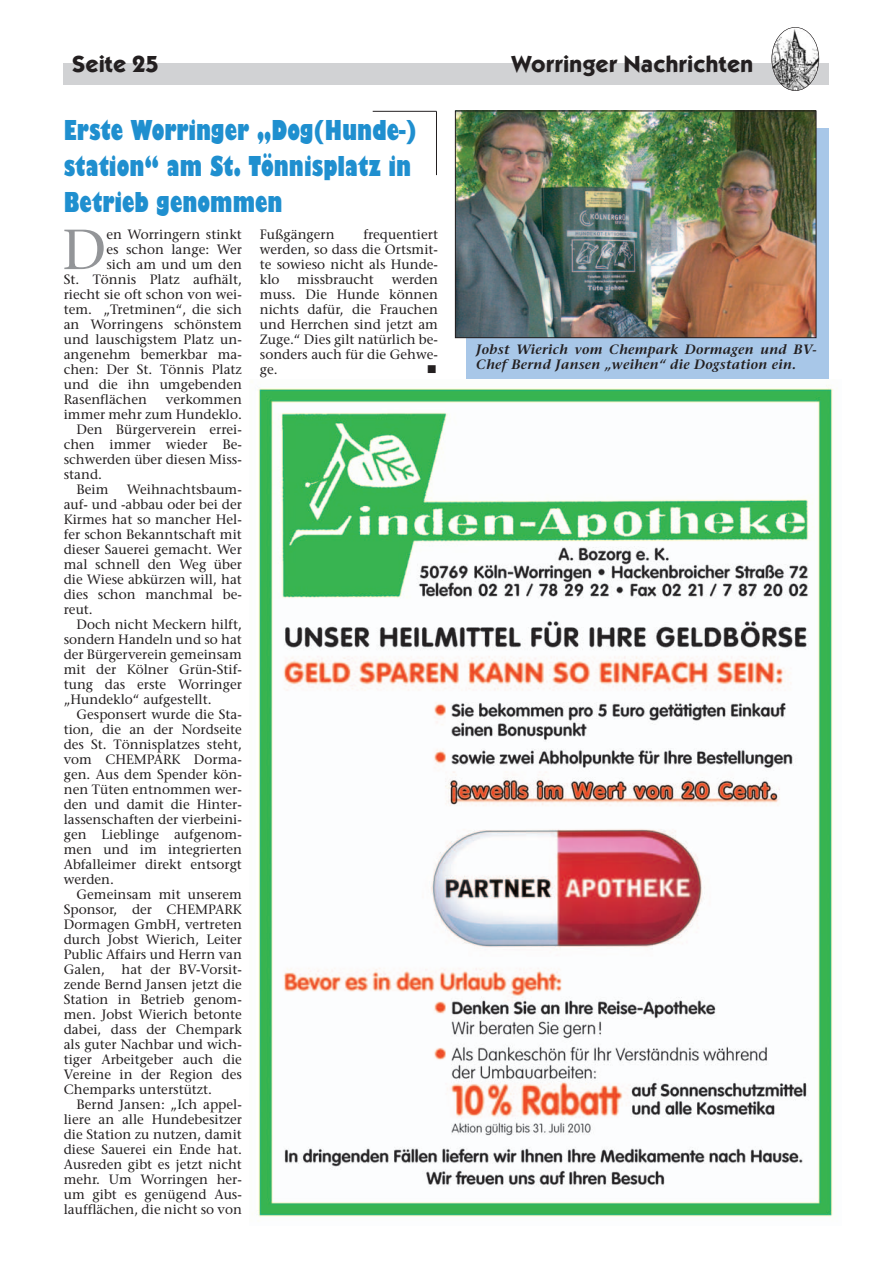
<style>
.page{position:relative;width:893px;height:1263px;background:#fff}
.page>*{position:absolute;margin:0;border:0;box-sizing:border-box;transform-origin:0 0}
.t1{font:56.25px "Stone Serif";color:#939598}
.t2{font:800 condensed 30px/36px "Giltus T";color:#1f8fcf}
.t3{font:700 24px "Kabel Itc T";color:#231f20}
.t4{font:13.5px/15px "Stone Serif";color:#231f20;text-align:justify}
.t5{font:italic 600 13.5px/15px "Stone Serif";letter-spacing:.02em;color:#231f20}
.t6{font:13.5px "Wingdings";color:#231f20}
</style>
<div class="page">
<div style="left:64px;top:64px;width:765px;height:21px;background:#d1d2d4"></div>
<img style="left:772px;top:27px;width:47px;height:64px;border-radius:50%">
<div style="left:771px;top:27px;width:48px;height:64px;border:1px solid #231f20;border-radius:50%"></div>
<img style="left:258px;top:385px;width:575px;height:832px">
<div style="left:466px;top:128px;width:363px;height:250px;background:#a8c7e8"></div>
<img style="left:457px;top:113px;width:357px;height:223px">
<div style="left:455px;top:111px;width:361px;height:227px;border:1px solid #231f20"></div>
<hr style="left:373px;top:111px;width:63px;height:1px;background:#231f20">
<hr style="left:436px;top:111px;width:1px;height:64px;background:#231f20">
<h3 class="t3" style="left:72px;top:49px;width:88px">Seite 25</h3>
<h3 class="t3" style="left:511px;top:49px;width:244px">Worringer Nachrichten</h3>
<h2 class="t2" style="left:64px;top:112px;width:354px">Erste Worringer „Dog(Hunde-) station“ am St. Tönnisplatz in<br>Betrieb genommen</h2>
<h1 class="t1" style="left:62px;top:228px;width:46px">D</h1>
<p class="t4" style="left:106px;top:228px;width:137px">en Worringern stinkt</p>
<p class="t4" style="left:106px;top:243px;width:137px">es schon lange: Wer</p>
<p class="t4" style="left:106px;top:258px;width:137px">sich am und um den</p>
<p class="t4" style="left:64px;top:273px;width:180px">St. Tönnis Platz aufhält,</p>
<p class="t4" style="left:64px;top:288px;width:180px">riecht sie oft schon von wei-</p>
<p class="t4" style="left:64px;top:303px;width:180px">tem. „Tretminen“, die sich</p>
<p class="t4" style="left:64px;top:318px;width:180px">an Worringens schönstem</p>
<p class="t4" style="left:64px;top:333px;width:180px">und lauschigstem Platz un-</p>
<p class="t4" style="left:64px;top:348px;width:180px">angenehm bemerkbar ma-</p>
<p class="t4" style="left:64px;top:363px;width:180px">chen: Der St. Tönnis Platz</p>
<p class="t4" style="left:64px;top:378px;width:180px">und die ihn umgebenden</p>
<p class="t4" style="left:64px;top:393px;width:85px">Rasenflächen</p>
<p class="t4" style="left:166px;top:393px;width:77px">verkommen</p>
<p class="t4" style="left:64px;top:408px;width:180px">immer mehr zum Hundeklo.</p>
<p class="t4" style="left:77px;top:423px;width:167px">Den Bürgerverein errei-</p>
<p class="t4" style="left:64px;top:438px;width:180px">chen immer wieder Be-</p>
<p class="t4" style="left:64px;top:453px;width:180px">schwerden über diesen Miss-</p>
<p class="t4" style="left:64px;top:468px;width:40px">stand.</p>
<p class="t4" style="left:77px;top:483px;width:33px">Beim</p>
<p class="t4" style="left:64px;top:483px;width:180px;text-indent:63px">Weihnachtsbaum&shy;auf- und -abbau oder bei der Kirmes hat so mancher Hel&shy;fer schon Bekanntschaft mit dieser Sauerei gemacht. Wer mal schnell den Weg über die Wiese abkürzen will, hat dies schon manchmal be&shy;reut.</p>
<p class="t4" style="left:64px;top:618px;width:180px;text-indent:13px">Doch nicht Meckern hilft, sondern Handeln und so hat der Bürgerverein gemeinsam mit der Kölner Grün-Stif&shy;tung das erste Worringer „Hundeklo“ aufgestellt.</p>
<p class="t4" style="left:64px;top:708px;width:180px;text-indent:13px">Gesponsert wurde die Sta&shy;tion, die an der Nordseite des St. Tönnisplatzes steht, vom CHEMPARK Dorma&shy;gen. Aus dem Spender kön&shy;nen Tüten entnommen wer&shy;den und damit die Hinter&shy;lassenschaften der vierbeini&shy;gen Lieblinge aufgenom&shy;men und im integrierten Abfalleimer direkt entsorgt werden.</p>
<p class="t4" style="left:64px;top:888px;width:180px;text-indent:13px">Gemeinsam mit unserem Sponsor, der CHEMPARK Dormagen GmbH, vertreten durch Jobst Wierich, Leiter Public Affairs und Herrn van Galen, hat der BV-Vorsit&shy;zende Bernd Jansen jetzt die Station in Betrieb genom&shy;men. Jobst Wierich betonte dabei, dass der Chempark als guter Nachbar und wich&shy;tiger Arbeitgeber auch die Vereine in der Region des Chemparks unterstützt.</p>
<p class="t4" style="left:64px;top:1098px;width:180px;text-indent:13px">Bernd Jansen: „Ich appel&shy;liere an alle Hundebesitzer die Station zu nutzen, damit diese Sauerei ein Ende hat.<br>Ausreden gibt es jetzt nicht mehr. Um Worringen her&shy;um gibt es genügend Aus&shy;laufflächen, die nicht so von</p>
<p class="t4" style="left:260px;top:228px;width:180px;text-indent:103px">frequentiert werden, so dass die Ortsmit&shy;te sowieso nicht als Hunde&shy;klo</p>
<p class="t4" style="left:260px;top:228px;width:76px">Fußgängern</p>
<p class="t4" style="left:260px;top:273px;width:180px;text-indent:132px">werden muss. Die Hunde können nichts dafür, die Frauchen und Herrchen sind jetzt am Zuge.“ Dies gilt natürlich be&shy;sonders auch für die Gehwe&shy;ge.</p>
<p class="t4" style="left:297px;top:273px;width:78px">missbraucht</p>
<p class="t6" style="left:427px;top:362px;width:12px">■</p>
<p class="t5" style="left:476px;top:343px;width:342px">Jobst Wierich vom Chempark Dormagen und BV-<br>Chef Bernd Jansen „weihen“ die Dogstation ein.</p>
</div>
